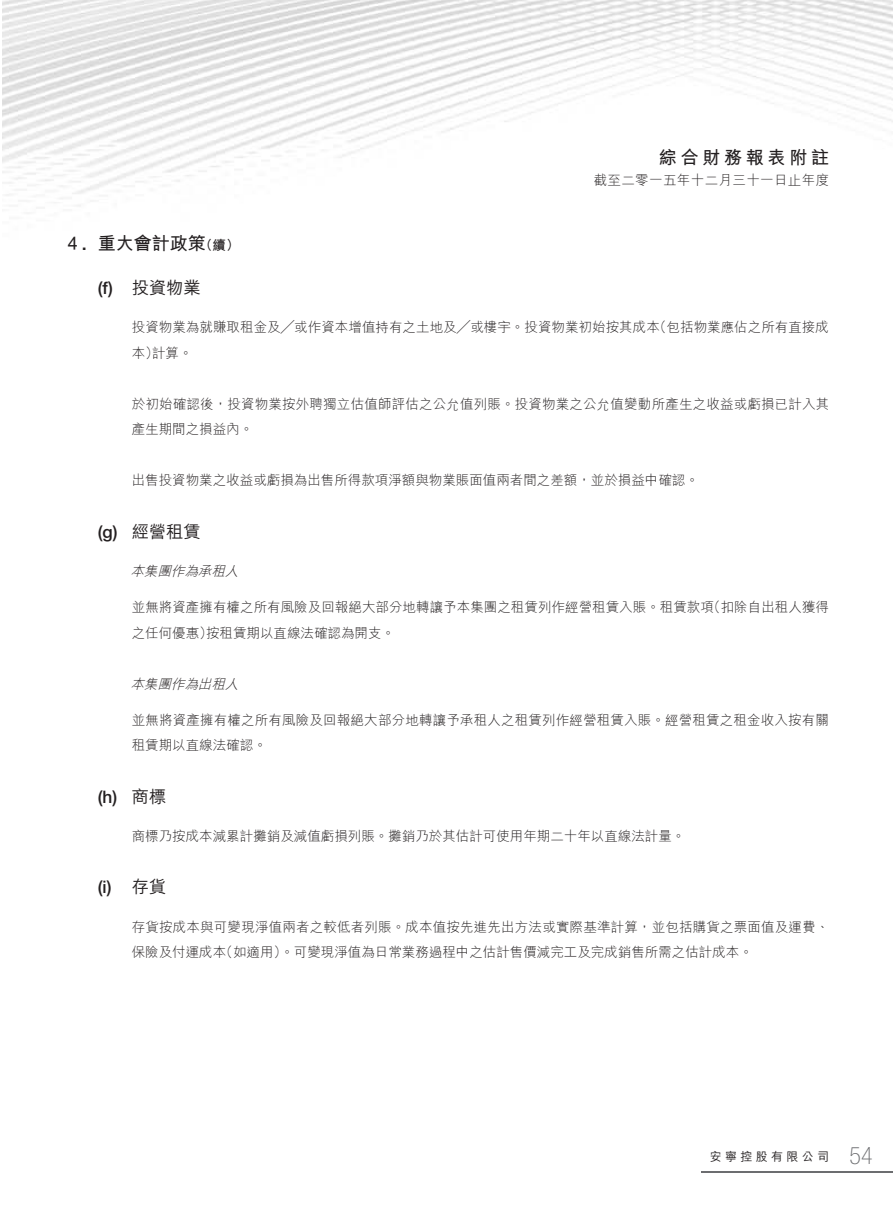
<style>
.page{position:relative;width:893px;height:1212px;background:#fff}
.page>*{position:absolute;margin:0;border:0;box-sizing:border-box;transform-origin:0 0}
.t1{font:100 condensed 24px "Helvetica Neue LT Std";color:#6c6d70}
._3__標題{font:700 18px "M Hei HK";letter-spacing:.21em;color:#231f20}
._4__副標題{font:500 17.25px "M Hei HK";color:#231f20}
._4__副標題-2{font:500 17.25px "Helvetica Neue LT Std";color:#231f20}
._1__內文{font:300 13.5px/25.5px "M Hei HK";letter-spacing:.005em;color:#231f20}
._1__內文-2{font:300 13.5px "M Hei HK";letter-spacing:.03em;color:#231f20}
._5__副副標題{font:italic 300 13.5px "M Hei HK";color:#231f20}
._3__標題-2{font:700 13.5px "M Hei HK";color:#231f20}
.t2{font:500 12px "M Hei HK";letter-spacing:.28em;color:#231f20}
.s1{font-family:"Helvetica Neue LT Std";font-weight:500}
</style>
<div class="page">
<img style="left:2px;top:0;width:891px;height:1173px">
<hr style="left:702px;top:1172px;width:191px;height:1px;background:#6c6d70">
<h2 class="_3__標題" style="left:659px;top:145px;width:172px">綜合財務報表附註</h2>
<p class="_1__內文-2" style="left:594px;top:173px;width:237px">截至二零一五年十二月三十一日止年度</p>
<p class="_3__標題" style="left:64px;top:230px;width:25px">４<span class="s1">.</span></p>
<p class="_3__標題" style="left:98px;top:230px;width:109px">重大會計政策</p>
<p class="_3__標題-2" style="left:199px;top:235px;width:42px">（續(</p>
<p class="_4__副標題-2" style="left:98px;top:278px;width:17px">)f(</p>
<p class="_4__副標題-2" style="left:98px;top:521px;width:21px">)g(</p>
<p class="_4__副標題-2" style="left:98px;top:786px;width:21px">)h(</p>
<p class="_4__副標題-2" style="left:98px;top:877px;width:15px">)i(</p>
<p class="_4__副標題" style="left:132px;top:275px;width:70px">投資物業</p>
<p class="_1__內文" style="left:152px;top:314px;width:509px;text-indent:-20px">投資物業為就賺取租金及╱或作資本增值持有之土地及╱或樓宇。投資物業初始按其成本計算。</p>
<p class="_1__內文" style="left:653px;top:314px;width:177px">（包括物業應佔之所有直接成</p>
<p class="_1__內文" style="left:132px;top:340px;width:28px">本）</p>
<p class="_1__內文" style="left:132px;top:391px;width:699px">於初始確認後，投資物業按外聘獨立估值師評估之公允值列賬。投資物業之公允值變動所產生之收益或虧損已計入其產生期間之損益內。</p>
<p class="_1__內文" style="left:132px;top:467px;width:568px">出售投資物業之收益或虧損為出售所得款項淨額與物業賬面值兩者間之差額，並於損益中確認。</p>
<p class="_4__副標題" style="left:132px;top:519px;width:70px">經營租賃</p>
<p class="_5__副副標題" style="left:130px;top:564px;width:113px">本集團作為承租人</p>
<p class="_1__內文" style="left:206px;top:594px;width:509px;text-indent:-74px">並無將資產擁有權之所有風險及回報絕大部分地轉讓予本集團之租賃列作經營租賃入賬。租賃款項按租賃期以直線法確認為開支。</p>
<p class="_1__內文" style="left:707px;top:594px;width:123px">（扣除自出租人獲得</p>
<p class="_1__內文" style="left:132px;top:620px;width:82px">之任何優惠）</p>
<p class="_5__副副標題" style="left:130px;top:677px;width:113px">本集團作為出租人</p>
<p class="_1__內文" style="left:132px;top:707px;width:699px">並無將資產擁有權之所有風險及回報絕大部分地轉讓予承租人之租賃列作經營租賃入賬。經營租賃之租金收入按有關租賃期以直線法確認。</p>
<p class="_4__副標題" style="left:132px;top:784px;width:36px">商標</p>
<p class="_1__內文" style="left:132px;top:823px;width:555px">商標乃按成本減累計攤銷及減值虧損列賬。攤銷乃於其估計可使用年期二十年以直線法計量。</p>
<p class="_4__副標題" style="left:132px;top:874px;width:36px">存貨</p>
<p class="_1__內文" style="left:220px;top:914px;width:611px;text-indent:-88px">存貨按成本與可變現淨值兩者之較低者列賬。成本值按先進先出方法或實際基準計算，並包括購貨之票面值及運費、（如適用）。可變現淨值為日常業務過程中之估計售價減完工及完成銷售所需之估計成本。</p>
<p class="_1__內文" style="left:132px;top:939px;width:96px">保險及付運成本</p>
<p class="t2" style="left:710px;top:1148px;width:121px">安寧控股有限公司</p>
<h1 class="t1" style="left:850px;top:1142px;width:25px">54</h1>
</div>
